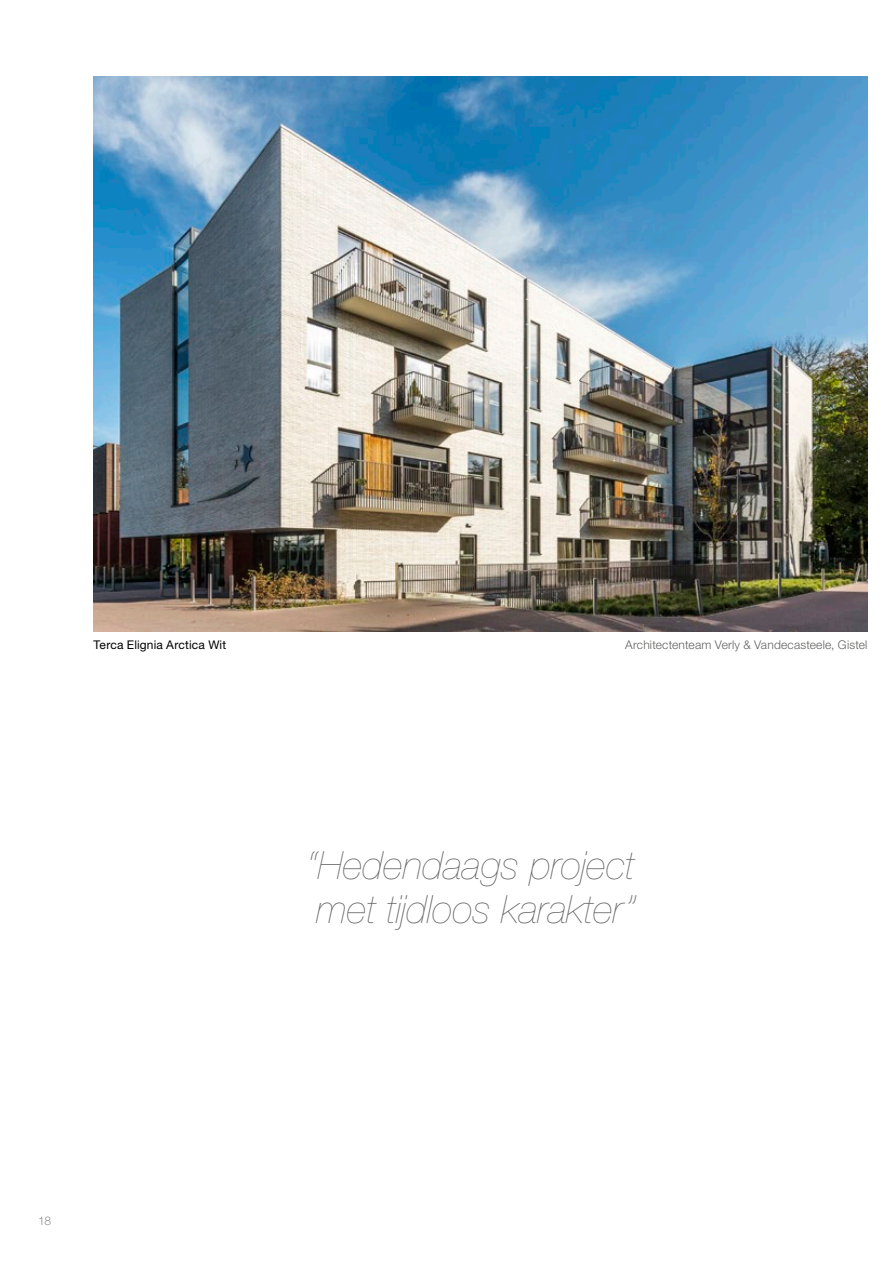
<style>
.page{position:relative;width:893px;height:1263px;background:#fff}
.page>*{position:absolute;margin:0;border:0;box-sizing:border-box;transform-origin:0 0}
.t1{font:italic 200 39px/43.5px "Helvetica Neue LT Std";color:#626261}
.t2{font:300 12px "Helvetica Neue LT Std";letter-spacing:.015em;color:#626261}
.t3{font:12px "Helvetica Neue LT Std";letter-spacing:.01em;color:#000}
.t4{font:300 12px "Helvetica Neue LT Std";color:#919191}
</style>
<div class="page">
<img style="left:94px;top:77px;width:773px;height:554px">
<p class="t3" style="left:94px;top:637px;width:134px">Terca Elignia Arctica Wit</p>
<p class="t2" style="left:625px;top:637px;width:244px">Architectenteam Verly &amp; Vandecasteele, Gistel</p>
<h1 class="t1" style="left:307px;top:844px;width:331px">“Hedendaags project met tijdloos karakter”</h1>
<p class="t4" style="left:38px;top:1213px;width:14px">18</p>
</div>
